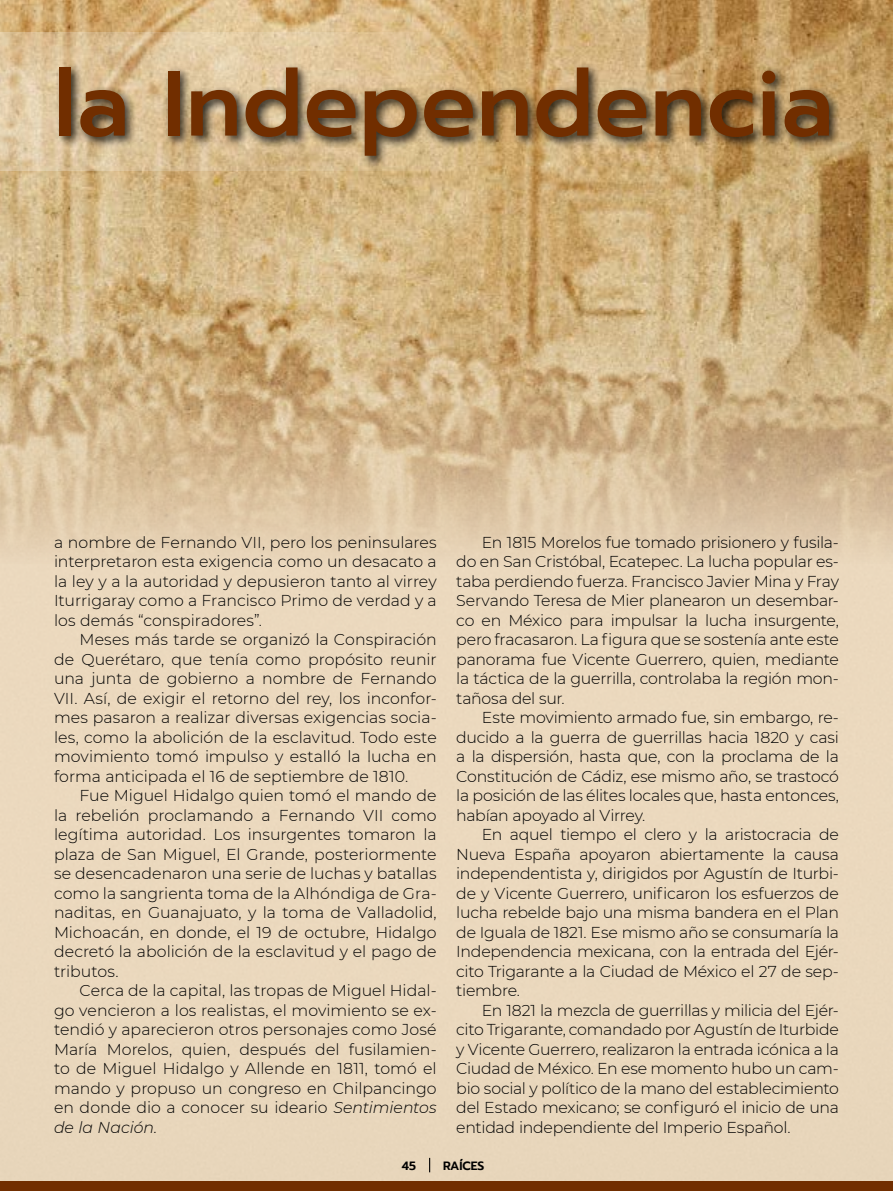
<style>
.page{position:relative;width:893px;height:1191px;background:#fff}
.page>*{position:absolute;margin:0;border:0;box-sizing:border-box;transform-origin:0 0}
.t1{font:500 92.1px "Prompt";color:#712e00}
.t2{font:300 15.75px/19.5px "Montserrat";letter-spacing:-.01em;color:#000;text-align:justify}
.t3{font:600 12px "Prompt";color:#000}
.s1{font-style:italic}
</style>
<div class="page">
<img style="left:0;top:0;width:893px;height:702px">
<div style="left:0;top:1181px;width:893px;height:10px;background:#712e00"></div>
<svg style="left:0;top:32px;width:517px;height:138px;background:#ddc298"></svg>
<div style="left:55px;top:64px;width:786px;height:105px;background:#000;opacity:.75"></div>
<svg style="left:429px;top:1157px;width:1px;height:15px"></svg>
<h1 class="t1" style="left:54px;top:38px;width:781px">la Independencia</h1>
<p class="t2" style="left:54px;top:532px;width:384px">a nombre de Fernando VII, pero los peninsulares interpretaron esta exigencia como un desacato a la ley y a la autoridad y depusieron tanto al virrey Iturrigaray como a Francisco Primo de verdad y a los demás “conspiradores”.</p>
<p class="t2" style="left:54px;top:629px;width:384px;text-indent:26px">Meses más tarde se organizó la Conspiración de Querétaro, que tenía como propósito reunir una junta de gobierno a nombre de Fernando VII. Así, de exigir el retorno del rey, los inconfor&shy;mes pasaron a realizar diversas exigencias socia&shy;les, como la abolición de la esclavitud. Todo este movimiento tomó impulso y estalló la lucha en forma anticipada el 16 de septiembre de 1810.</p>
<p class="t2" style="left:54px;top:785px;width:384px;text-indent:26px">Fue Miguel Hidalgo quien tomó el mando de la rebelión proclamando a Fernando VII como legítima autoridad. Los insurgentes tomaron la plaza de San Miguel, El Grande, posteriormente se desencadenaron una serie de luchas y batallas como la sangrienta toma de la Alhóndiga de Gra&shy;naditas, en Guanajuato, y la toma de Valladolid, Michoacán, en donde, el 19 de octubre, Hidalgo decretó la abolición de la esclavitud y el pago de tributos.</p>
<p class="t2" style="left:54px;top:980px;width:384px;text-indent:26px">Cerca de la capital, las tropas de Miguel Hidal&shy;go vencieron a los realistas, el movimiento se ex&shy;tendió y aparecieron otros personajes como José María Morelos, quien, después del fusilamien&shy;to de Miguel Hidalgo y Allende en 1811, tomó el mando y propuso un congreso en Chilpancingo en donde dio a conocer su ideario <span class="s1">Sentimientos de la Nación.</span></p>
<p class="t2" style="left:456px;top:532px;width:384px;text-indent:26px">En 1815 Morelos fue tomado prisionero y fusila&shy;do en San Cristóbal, Ecatepec. La lucha popular es&shy;taba perdiendo fuerza. Francisco Javier Mina y Fray Servando Teresa de Mier planearon un desembar&shy;co en México para impulsar la lucha insurgente, pero fracasaron. La figura que se sostenía ante este panorama fue Vicente Guerrero, quien, mediante la táctica de la guerrilla, controlaba la región mon&shy;tañosa del sur.</p>
<p class="t2" style="left:456px;top:707px;width:384px;text-indent:26px">Este movimiento armado fue, sin embargo, re&shy;ducido a la guerra de guerrillas hacia 1820 y casi a la dispersión, hasta que, con la proclama de la Constitución de Cádiz, ese mismo año, se trastocó la posición de las élites locales que, hasta entonces, habían apoyado al Virrey.</p>
<p class="t2" style="left:456px;top:824px;width:384px;text-indent:26px">En aquel tiempo el clero y la aristocracia de Nueva España apoyaron abiertamente la causa independentista y, dirigidos por Agustín de Iturbi&shy;de y Vicente Guerrero, unificaron los esfuerzos de lucha rebelde bajo una misma bandera en el Plan de Iguala de 1821. Ese mismo año se consumaría la Independencia mexicana, con la entrada del Ejér&shy;cito Trigarante a la Ciudad de México el 27 de sep&shy;tiembre.</p>
<p class="t2" style="left:456px;top:1000px;width:384px;text-indent:26px">En 1821 la mezcla de guerrillas y milicia del Ejér&shy;cito Trigarante, comandado por Agustín de Iturbide y Vicente Guerrero, realizaron la entrada icónica a la Ciudad de México. En ese momento hubo un cam&shy;bio social y político de la mano del establecimiento del Estado mexicano; se configuró el inicio de una entidad independiente del Imperio Español.</p>
<p class="t3" style="left:402px;top:1157px;width:16px">45</p>
<p class="t3" style="left:443px;top:1157px;width:43px">RAÍCES</p>
</div>
